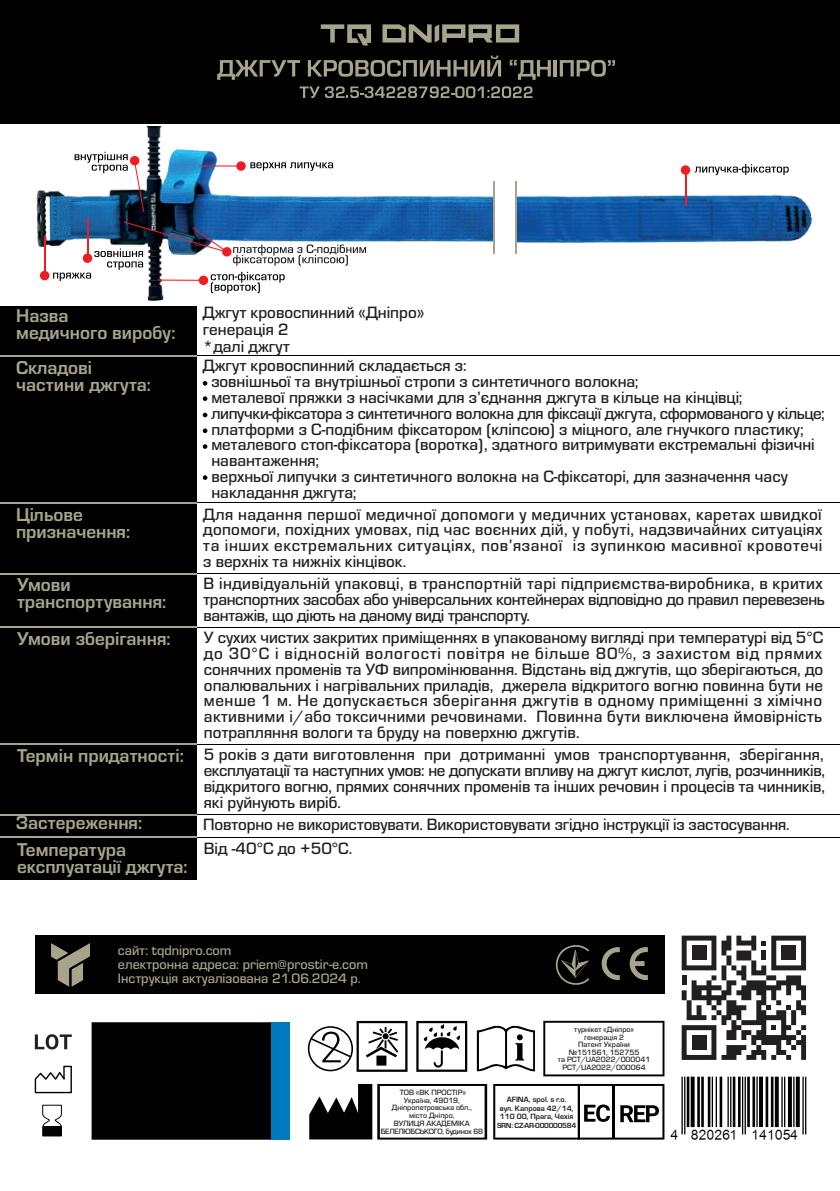
<style>
.page{position:relative;width:840px;height:1191px;background:#fff}
.page>*{position:absolute;margin:0;border:0;box-sizing:border-box;transform-origin:0 0}
.t1{font:700 19.2px/17px "Eurostile";color:#a8a48b}
.t2{font:500 17px/15.8px "Eurostile";color:#231f20;text-align:justify}
.t3{font:500 14.2px/14.2px "Eurostile";color:#a8a48b}
.t4{font:500 8px/7.6px "Eurostile";color:#231f20;text-align:center}
.t5{font:700 8px/8.6px "Eurostile";color:#231f20;text-align:center}
.t6{font:700 7.6px "Eurostile";letter-spacing:-.04em;color:#231f20}
</style>
<div class="page">
<div style="left:0;top:307px;width:197px;height:572px;background:#010101"></div>
<div style="left:0;top:0;width:839px;height:123px;background:#010101"></div>
<svg style="left:217px;top:60px;width:83px;height:20px"></svg>
<svg style="left:308px;top:56px;width:193px;height:21px"></svg>
<svg style="left:509px;top:60px;width:41px;height:20px"></svg>
<hr style="left:553px;top:60px;width:3px;height:17px;background:#a8a48b">
<svg style="left:559px;top:60px;width:55px;height:17px"></svg>
<svg style="left:299px;top:86px;width:233px;height:12px"></svg>
<svg style="left:320px;top:24px;width:51px;height:21px"></svg>
<svg style="left:382px;top:24px;width:137px;height:19px"></svg>
<hr style="left:0;top:573px;width:839px;height:1px;background:#010101">
<hr style="left:0;top:573px;width:196px;height:1px;background:#a8a48b">
<hr style="left:0;top:626px;width:839px;height:1px;background:#010101">
<hr style="left:0;top:626px;width:197px;height:1px;background:#a8a48b">
<hr style="left:0;top:744px;width:839px;height:1px;background:#010101">
<hr style="left:0;top:744px;width:197px;height:1px;background:#a8a48b">
<hr style="left:0;top:814px;width:839px;height:1px;background:#010101">
<hr style="left:0;top:814px;width:197px;height:1px;background:#a8a48b">
<hr style="left:0;top:837px;width:839px;height:1px;background:#010101">
<hr style="left:0;top:836px;width:197px;height:1px;background:#a8a48b">
<hr style="left:0;top:502px;width:839px;height:1px;background:#010101">
<hr style="left:0;top:502px;width:197px;height:1px;background:#a8a48b">
<hr style="left:0;top:355px;width:839px;height:1px;background:#010101">
<hr style="left:0;top:355px;width:197px;height:1px;background:#a8a48b">
<svg style="left:203px;top:381px;width:4px;height:5px"></svg>
<svg style="left:203px;top:396px;width:4px;height:5px"></svg>
<svg style="left:203px;top:413px;width:4px;height:4px"></svg>
<svg style="left:203px;top:444px;width:4px;height:5px"></svg>
<svg style="left:203px;top:475px;width:4px;height:5px"></svg>
<svg style="left:203px;top:428px;width:4px;height:5px"></svg>
<img style="left:36px;top:126px;width:457px;height:175px">
<img style="left:516px;top:186px;width:297px;height:67px">
<svg style="left:250px;top:162px;width:83px;height:9px"></svg>
<svg style="left:694px;top:164px;width:94px;height:11px"></svg>
<hr style="left:684px;top:170px;width:1px;height:35px;background:#ee1d23">
<div style="left:680px;top:165px;width:9px;height:10px;background:#ee1d23;border-radius:50%"></div>
<hr style="left:199px;top:165px;width:42px;height:2px;background:#ee1d23">
<div style="left:236px;top:161px;width:9px;height:10px;background:#ee1d23;border-radius:50%"></div>
<hr style="left:44px;top:235px;width:1px;height:41px;background:#ee1d23">
<div style="left:40px;top:271px;width:9px;height:9px;background:#ee1d23;border-radius:50%"></div>
<hr style="left:87px;top:218px;width:1px;height:40px;background:#ee1d23">
<svg style="left:53px;top:221px;width:313px;height:72px"></svg>
<svg style="left:74px;top:152px;width:70px;height:60px"></svg>
<svg style="left:129px;top:155px;width:11px;height:11px"></svg>
<hr style="left:493px;top:181px;width:1px;height:72px;background:#a8a48b">
<hr style="left:515px;top:181px;width:1px;height:72px;background:#a8a48b">
<div style="left:35px;top:935px;width:629px;height:59px;background:#010101"></div>
<svg style="left:629px;top:947px;width:18px;height:33px"></svg>
<svg style="left:601px;top:947px;width:18px;height:33px"></svg>
<svg style="left:555px;top:945px;width:34px;height:39px"></svg>
<svg style="left:51px;top:943px;width:39px;height:43px"></svg>
<svg style="left:476px;top:1026px;width:58px;height:45px"></svg>
<svg style="left:416px;top:1021px;width:51px;height:50px"></svg>
<svg style="left:308px;top:1021px;width:99px;height:50px"></svg>
<svg style="left:543px;top:1020px;width:121px;height:56px"></svg>
<svg style="left:309px;top:1084px;width:178px;height:55px"></svg>
<svg style="left:493px;top:1084px;width:171px;height:55px"></svg>
<hr style="left:612px;top:1085px;width:2px;height:53px;background:#010101">
<div style="left:91px;top:1022px;width:198px;height:117px;background:#000001;border:2px solid #040503"></div>
<svg style="left:681px;top:935px;width:124px;height:125px"></svg>
<div style="left:691px;top:945px;width:15px;height:15px;background:#231f20"></div>
<div style="left:780px;top:945px;width:15px;height:15px;background:#231f20"></div>
<div style="left:691px;top:1035px;width:15px;height:15px;background:#231f20"></div>
<svg style="left:35px;top:1034px;width:37px;height:15px"></svg>
<svg style="left:34px;top:1065px;width:38px;height:29px"></svg>
<svg style="left:42px;top:1104px;width:20px;height:33px"></svg>
<div style="left:43px;top:1126px;width:18px;height:10px;background:#040503"></div>
<div style="left:271px;top:1022px;width:18px;height:117px;background:#007abf"></div>
<img style="left:670px;top:1076px;width:137px;height:64px">
<p class="t1" style="left:16px;top:307px;width:161px">Назва<br>медичного виробу:</p>
<p class="t2" style="left:203px;top:304px;width:223px;line-height:17px;text-align:left">Джгут кровоспинний «Дніпро» генерація 2<br>*далі джгут</p>
<p class="t1" style="left:16px;top:360px;width:136px">Складові частини джгута:</p>
<p class="t2" style="left:211px;top:358px;width:614px;text-align:left;text-indent:-9px">Джгут кровоспинний складається з:<br>зовнішньої та внутрішньої стропи з синтетичного волокна;<br>металевої пряжки з насічками для з’єднання джгута в кільце на кінцівці; липучки-фіксатора з синтетичного волокна для фіксації джгута, сформованого у кільце; платформи з С-подібним фіксатором (кліпсою) з міцного, але гнучкого пластику; металевого стоп-фіксатора (воротка), здатного витримувати екстремальні фізичні навантаження;<br>верхньої липучки з синтетичного волокна на С-фіксаторі, для зазначення часу накладання джгута;</p>
<p class="t1" style="left:16px;top:507px;width:116px">Цільове призначення:</p>
<p class="t2" style="left:203px;top:506px;width:620px">Для надання першої медичної допомоги у медичних установах, каретах швидкої допомоги, похідних умовах, під час воєнних дій, у побуті, надзвичайних ситуаціях та інших екстремальних ситуаціях, пов’язаної із зупинкою масивної кровотечі з верхніх та нижніх кінцівок.</p>
<p class="t1" style="left:17px;top:576px;width:151px">Умови транспортування:</p>
<p class="t2" style="left:203px;top:576px;width:622px">В індивідуальній упаковці, в транспортній тарі підприємства-виробника, в критих транспортних засобах або універсальних контейнерах відповідно до правил перевезень вантажів, що діють на даному виді транспорту.</p>
<p class="t1" style="left:17px;top:630px;width:155px">Умови зберігання:</p>
<p class="t2" style="left:204px;top:629px;width:620px">У сухих чистих закритих приміщеннях в упакованому вигляді при температурі від 5°С до 30°С і відносній вологості повітря не більше 80%, з захистом від прямих сонячних променів та УФ випромінювання. Відстань від джгутів, що зберігаються, до опалювальних і нагрівальних приладів, джерела відкритого вогню повинна бути не менше 1 м. Не допускається зберігання джгутів в одному приміщенні з хімічно активними і/або токсичними речовинами. Повинна бути виключена ймовірність потрапляння вологи та бруду на поверхню джгутів.</p>
<p class="t1" style="left:17px;top:747px;width:168px">Термін придатності:</p>
<p class="t2" style="left:203px;top:747px;width:622px">5 років з дати виготовлення при дотриманні умов транспортування, зберігання, експлуатації та наступних умов: не допускати впливу на джгут кислот, лугів, розчинників, відкритого вогню, прямих сонячних променів та інших речовин і процесів та чинників, які руйнують виріб.</p>
<p class="t1" style="left:16px;top:814px;width:127px">Застереження:</p>
<p class="t2" style="left:203px;top:816px;width:587px">Повторно не використовувати. Використовувати згідно інструкції із застосування.</p>
<p class="t1" style="left:17px;top:841px;width:110px">Температура</p>
<p class="t2" style="left:204px;top:841px;width:150px">Від -40°С до +50°С.</p>
<p class="t1" style="left:17px;top:858px;width:172px">експлуатації джгута:</p>
<p class="t3" style="left:118px;top:943px;width:251px">сайт: tqdnipro.com<br>eлектронна адреса: priem@prostir-e.com<br>Інструкція актуалізована 21.06.2024 р.</p>
<p class="t4" style="left:380px;top:1088px;width:104px">ТОВ «ВК ПРОСТІР»<br>Україна, 49019,<br>Дніпропетровська обл.,<br>місто Дніпро,<br>ВУЛИЦЯ АКАДЕМІКА<br>БЕЛЕЛЮБСЬКОГО, будинок 68</p>
<p class="t4" style="left:557px;top:1025px;width:94px">турнікет «Дніпро» генерація 2<br>Патент України №151561, 152755<br>та РСТ/UA2022/000041<br>PCT/UA2022/000064</p>
<p class="t5" style="left:499px;top:1095px;width:75px">AFINA, spol. s r.o. вул. Капрoвa 42/14,<br>110 00, Прага, Чехія</p>
<p class="t6" style="left:496px;top:1121px;width:81px">SRN: CZ-AR-000000584</p>
</div>
